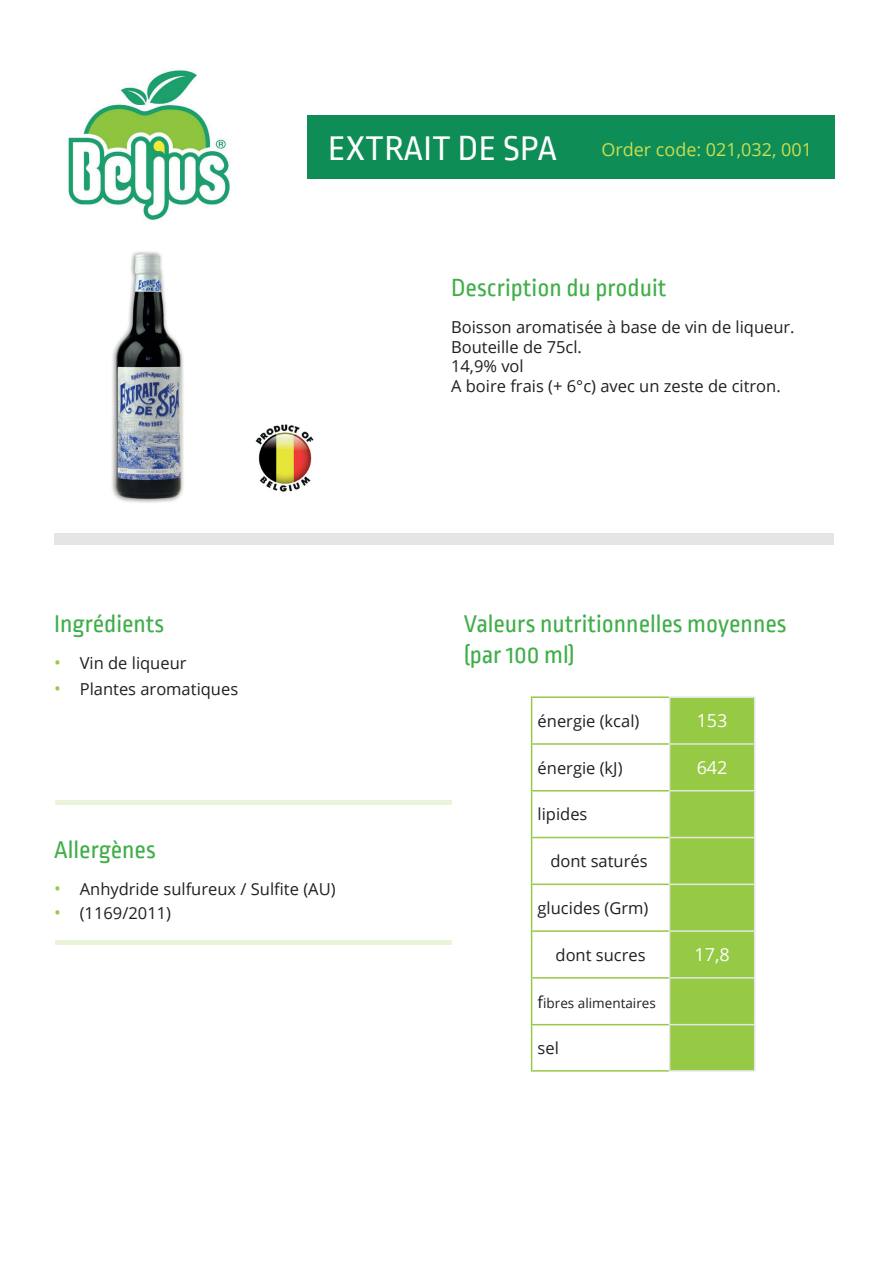
<style>
.page{position:relative;width:889px;height:1263px;background:#fff}
.page>*{position:absolute;margin:0;border:0;box-sizing:border-box;transform-origin:0 0}
.t1{font:25.5px/30.6px "Ropa Sans";color:#40ae49}
.t2{font:18px "Open Sans";color:#cddd50}
.t3{font:18px "Open Sans";color:#fff}
.t4{font:16.5px/19.8px "Open Sans";color:#231f20}
.t5{font:13.5px "Open Sans";color:#231f20}
.s1{font-family:"Ropa Sans";font-size:36px;color:#fff}
.s2{font-size:18px;color:#96c944}
.s3{font-size:16.5px}
</style>
<div class="page">
<img style="left:68px;top:70px;width:162px;height:150px">
<div style="left:307px;top:116px;width:528px;height:63px;background:#0e8e56"></div>
<div style="left:54px;top:533px;width:779px;height:11px;background:#e4e5e4"></div>
<div style="left:55px;top:800px;width:396px;height:5px;background:#eaf4da"></div>
<div style="left:55px;top:940px;width:396px;height:5px;background:#eaf4da"></div>
<svg style="left:532px;top:698px;width:137px;height:372px"></svg>
<svg style="left:670px;top:698px;width:84px;height:372px;background:#98c949"></svg>
<hr style="left:531px;top:790px;width:138px;height:1px;background:#96c944">
<hr style="left:669px;top:790px;width:86px;height:1px;background:#e4e5e4">
<hr style="left:531px;top:883px;width:138px;height:2px;background:#96c944">
<hr style="left:531px;top:930px;width:138px;height:2px;background:#96c944">
<hr style="left:531px;top:837px;width:138px;height:1px;background:#96c944">
<hr style="left:669px;top:743px;width:86px;height:2px;background:#e4e5e4">
<hr style="left:669px;top:837px;width:86px;height:1px;background:#e4e5e4">
<hr style="left:669px;top:883px;width:86px;height:2px;background:#e4e5e4">
<hr style="left:531px;top:743px;width:138px;height:2px;background:#96c944">
<hr style="left:531px;top:977px;width:138px;height:2px;background:#96c944">
<hr style="left:669px;top:696px;width:86px;height:2px;background:#e4e5e4">
<hr style="left:754px;top:698px;width:1px;height:45px;background:#e4e5e4">
<hr style="left:754px;top:745px;width:1px;height:45px;background:#e4e5e4">
<hr style="left:754px;top:791px;width:1px;height:46px;background:#e4e5e4">
<hr style="left:754px;top:838px;width:1px;height:45px;background:#e4e5e4">
<hr style="left:754px;top:885px;width:1px;height:45px;background:#e4e5e4">
<hr style="left:754px;top:979px;width:1px;height:45px;background:#e4e5e4">
<hr style="left:754px;top:1025px;width:1px;height:45px;background:#e4e5e4">
<hr style="left:669px;top:1070px;width:86px;height:1px;background:#e4e5e4">
<hr style="left:531px;top:1024px;width:138px;height:1px;background:#96c944">
<hr style="left:669px;top:930px;width:86px;height:2px;background:#e4e5e4">
<hr style="left:754px;top:932px;width:1px;height:45px;background:#e4e5e4">
<hr style="left:669px;top:977px;width:86px;height:2px;background:#e4e5e4">
<hr style="left:669px;top:1024px;width:86px;height:1px;background:#e4e5e4">
<hr style="left:531px;top:696px;width:138px;height:2px;background:#96c944">
<hr style="left:531px;top:698px;width:1px;height:45px;background:#96c944">
<hr style="left:531px;top:745px;width:1px;height:45px;background:#96c944">
<hr style="left:531px;top:791px;width:1px;height:46px;background:#96c944">
<hr style="left:531px;top:838px;width:1px;height:45px;background:#96c944">
<hr style="left:531px;top:885px;width:1px;height:45px;background:#96c944">
<hr style="left:531px;top:932px;width:1px;height:45px;background:#96c944">
<hr style="left:531px;top:979px;width:1px;height:45px;background:#96c944">
<hr style="left:531px;top:1025px;width:1px;height:45px;background:#96c944">
<hr style="left:531px;top:1070px;width:138px;height:1px;background:#96c944">
<hr style="left:669px;top:698px;width:1px;height:45px;background:#e4e5e4">
<hr style="left:669px;top:745px;width:1px;height:45px;background:#e4e5e4">
<hr style="left:669px;top:791px;width:1px;height:46px;background:#e4e5e4">
<hr style="left:669px;top:838px;width:1px;height:45px;background:#e4e5e4">
<hr style="left:669px;top:885px;width:1px;height:45px;background:#e4e5e4">
<hr style="left:669px;top:932px;width:1px;height:45px;background:#e4e5e4">
<hr style="left:669px;top:979px;width:1px;height:45px;background:#e4e5e4">
<hr style="left:669px;top:1025px;width:1px;height:45px;background:#e4e5e4">
<img style="left:111px;top:251px;width:73px;height:252px">
<img style="left:255px;top:424px;width:59px;height:68px">
<p class="t2" style="left:328px;top:137px;width:485px"><span class="s1">EXTRAIT DE SPA</span> Order code: 021,032, 001</p>
<h1 class="t1" style="left:54px;top:609px;width:112px">Ingrédients</h1>
<p class="t4" style="left:54px;top:652px;width:134px"><span class="s2">•</span> Vin de liqueur</p>
<p class="t4" style="left:54px;top:678px;width:185px"><span class="s2">•</span> Plantes aromatiques</p>
<h1 class="t1" style="left:54px;top:834px;width:103px">Allergènes</h1>
<p class="t4" style="left:54px;top:878px;width:283px"><span class="s2">•</span> Anhydride sulfureux / Sulfite (AU)</p>
<p class="t4" style="left:54px;top:902px;width:118px"><span class="s2">•</span> (1169/2011)</p>
<h1 class="t1" style="left:451px;top:273px;width:217px">Description du produit</h1>
<p class="t4" style="left:451px;top:317px;width:345px">Boisson aromatisée à base de vin de liqueur.<br>Bouteille de 75cl.<br>14,9% vol<br>A boire frais (+ 6°c) avec un zeste de citron.</p>
<h1 class="t1" style="left:464px;top:609px;width:324px">Valeurs nutritionnelles moyennes (par 100 ml)</h1>
<p class="t4" style="left:537px;top:711px;width:103px">énergie (kcal)</p>
<p class="t3" style="left:696px;top:709px;width:32px">153</p>
<p class="t4" style="left:537px;top:757px;width:86px">énergie (kJ)</p>
<p class="t3" style="left:696px;top:755px;width:32px">642</p>
<p class="t4" style="left:537px;top:804px;width:51px">lipides</p>
<p class="t4" style="left:550px;top:851px;width:99px">dont saturés</p>
<p class="t4" style="left:537px;top:898px;width:112px">glucides (Grm)</p>
<p class="t4" style="left:555px;top:944px;width:92px">dont sucres</p>
<p class="t3" style="left:694px;top:942px;width:37px">17,8</p>
<p class="t5" style="left:537px;top:993px;width:120px"><span class="s3">f</span>ibres alimentaires</p>
<p class="t4" style="left:537px;top:1038px;width:23px">sel</p>
</div>
